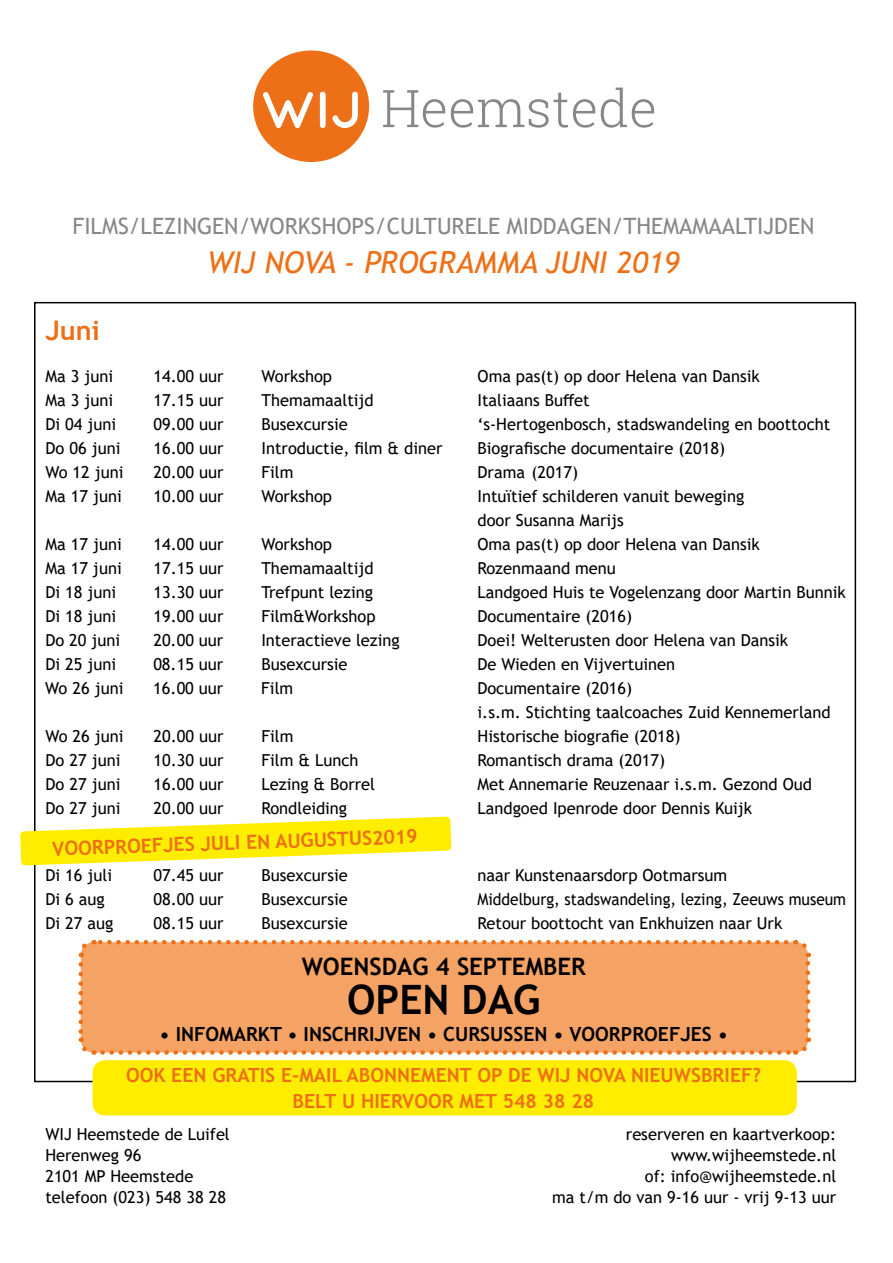
<style>
.page{position:relative;width:893px;height:1263px;background:#fff}
.page>*{position:absolute;margin:0;border:0;box-sizing:border-box;transform-origin:0 0}
.t1{font:300 51.9px "Roboto Slab";color:#878787}
.t2{font:700 40.5px "Trebuchet MS";color:#000}
.t3{font:italic 30px "Trebuchet MS";color:#ed7016}
.t4{font:700 27px "Trebuchet MS";color:#ed7016}
.t5{font:700 24px "Trebuchet MS";color:#000}
.t6{font:22.5px "Trebuchet MS";color:#878787}
.t7{font:700 19.5px/25.5px "Trebuchet MS";color:#ed7016;text-align:center}
.t8{font:700 19.5px "Trebuchet MS";color:#000}
.t9{font:16.5px/21px "Trebuchet MS";color:#000}
.t10{font:16.5px "Trebuchet MS";color:#000;scale:.94 1}
.s1{font-family:"Quicksand";font-weight:700;color:#fff}
</style>
<div class="page">
<div style="left:92px;top:1060px;width:705px;height:55px;background:#ffed00;border-radius:13px"></div>
<div style="left:253px;top:50px;width:116px;height:112px;background:#ed7019;border-radius:50%"></div>
<svg style="left:20px;top:816px;width:431px;height:49px"></svg>
<div style="left:81px;top:942px;width:727px;height:110px;background:#f5a365;border-radius:13px"></div>
<svg style="left:78px;top:964px;width:17px;height:91px"></svg>
<svg style="left:103px;top:1037px;width:709px;height:18px"></svg>
<svg style="left:794px;top:939px;width:17px;height:91px"></svg>
<svg style="left:78px;top:939px;width:708px;height:18px"></svg>
<h1 class="t1" style="left:259px;top:73px;width:399px"><span class="s1">WIJ</span> Heemstede</h1>
<h3 class="t6" style="left:73px;top:211px;width:743px">FILMS/LEZINGEN/WORKSHOPS/CULTURELE MIDDAGEN/THEMAMAALTIJDEN</h3>
<h3 class="t3" style="left:207px;top:244px;width:473px">WIJ NOVA - PROGRAMMA JUNI 2019</h3>
<h3 class="t4" style="left:46px;top:313px;width:56px">Juni</h3>
<p class="t9" style="left:46px;top:365px;width:69px">Ma 3 juni</p>
<p class="t9" style="left:154px;top:365px;width:72px">14.00 uur</p>
<p class="t9" style="left:262px;top:365px;width:72px">Workshop</p>
<p class="t9" style="left:478px;top:365px;width:284px">Oma pas(t) op door Helena van Dansik</p>
<p class="t9" style="left:45px;top:389px;width:69px">Ma 3 juni</p>
<p class="t9" style="left:153px;top:389px;width:72px">17.15 uur</p>
<p class="t9" style="left:261px;top:389px;width:114px">Themamaaltijd</p>
<p class="t9" style="left:477px;top:389px;width:114px">Italiaans Buffet</p>
<p class="t9" style="left:45px;top:413px;width:72px">Di 04 juni</p>
<p class="t9" style="left:153px;top:413px;width:72px">09.00 uur</p>
<p class="t9" style="left:261px;top:413px;width:88px">Busexcursie</p>
<p class="t9" style="left:477px;top:413px;width:354px">‘s-Hertogenbosch, stadswandeling en boottocht</p>
<p class="t9" style="left:45px;top:437px;width:76px">Do 06 juni</p>
<p class="t9" style="left:153px;top:437px;width:72px">16.00 uur</p>
<p class="t9" style="left:261px;top:437px;width:183px">Introductie, film &amp; diner</p>
<p class="t9" style="left:477px;top:437px;width:249px">Biografische documentaire (2018)</p>
<p class="t9" style="left:45px;top:461px;width:80px">Wo 12 juni</p>
<p class="t9" style="left:153px;top:461px;width:72px">20.00 uur</p>
<p class="t9" style="left:261px;top:461px;width:33px">Film</p>
<p class="t9" style="left:477px;top:461px;width:102px">Drama (2017)</p>
<p class="t9" style="left:45px;top:485px;width:78px">Ma 17 juni</p>
<p class="t9" style="left:153px;top:485px;width:72px">10.00 uur</p>
<p class="t9" style="left:261px;top:485px;width:72px">Workshop</p>
<p class="t9" style="left:477px;top:484px;width:268px;line-height:24px">Intuïtief schilderen vanuit beweging door Susanna Marijs</p>
<p class="t9" style="left:45px;top:533px;width:78px">Ma 17 juni</p>
<p class="t9" style="left:153px;top:533px;width:72px">14.00 uur</p>
<p class="t9" style="left:261px;top:533px;width:72px">Workshop</p>
<p class="t9" style="left:477px;top:533px;width:284px">Oma pas(t) op door Helena van Dansik</p>
<p class="t9" style="left:45px;top:557px;width:78px">Ma 17 juni</p>
<p class="t9" style="left:153px;top:557px;width:72px">17.15 uur</p>
<p class="t9" style="left:261px;top:557px;width:114px">Themamaaltijd</p>
<p class="t9" style="left:477px;top:557px;width:140px">Rozenmaand menu</p>
<p class="t9" style="left:45px;top:581px;width:72px">Di 18 juni</p>
<p class="t9" style="left:153px;top:581px;width:72px">13.30 uur</p>
<p class="t9" style="left:261px;top:581px;width:113px">Trefpunt lezing</p>
<p class="t9" style="left:477px;top:581px;width:370px">Landgoed Huis te Vogelenzang door Martin Bunnik</p>
<p class="t9" style="left:45px;top:605px;width:72px">Di 18 juni</p>
<p class="t9" style="left:153px;top:605px;width:72px">19.00 uur</p>
<p class="t9" style="left:261px;top:605px;width:116px">Film&amp;Workshop</p>
<p class="t9" style="left:477px;top:605px;width:156px">Documentaire (2016)</p>
<p class="t9" style="left:45px;top:629px;width:76px">Do 20 juni</p>
<p class="t9" style="left:153px;top:629px;width:72px">20.00 uur</p>
<p class="t9" style="left:261px;top:629px;width:140px">Interactieve lezing</p>
<p class="t9" style="left:477px;top:629px;width:312px">Doei! Welterusten door Helena van Dansik</p>
<p class="t9" style="left:45px;top:653px;width:72px">Di 25 juni</p>
<p class="t9" style="left:153px;top:653px;width:72px">08.15 uur</p>
<p class="t9" style="left:261px;top:653px;width:88px">Busexcursie</p>
<p class="t9" style="left:477px;top:653px;width:199px">De Wieden en Vijvertuinen</p>
<p class="t9" style="left:45px;top:677px;width:80px">Wo 26 juni</p>
<p class="t9" style="left:153px;top:677px;width:72px">16.00 uur</p>
<p class="t9" style="left:261px;top:677px;width:33px">Film</p>
<p class="t9" style="left:477px;top:676px;width:355px;line-height:23.9px">Documentaire (2016)<br>i.s.m. Stichting taalcoaches Zuid Kennemerland</p>
<p class="t9" style="left:46px;top:725px;width:80px">Wo 26 juni</p>
<p class="t9" style="left:154px;top:725px;width:72px">20.00 uur</p>
<p class="t9" style="left:262px;top:725px;width:33px">Film</p>
<p class="t9" style="left:478px;top:725px;width:204px">Historische biografie (2018)</p>
<p class="t9" style="left:45px;top:749px;width:76px">Do 27 juni</p>
<p class="t9" style="left:153px;top:749px;width:72px">10.30 uur</p>
<p class="t9" style="left:261px;top:749px;width:99px">Film &amp; Lunch</p>
<p class="t9" style="left:477px;top:749px;width:189px">Romantisch drama (2017)</p>
<p class="t9" style="left:45px;top:773px;width:76px">Do 27 juni</p>
<p class="t9" style="left:153px;top:773px;width:72px">16.00 uur</p>
<p class="t9" style="left:261px;top:773px;width:115px">Lezing &amp; Borrel</p>
<p class="t9" style="left:477px;top:773px;width:336px">Met Annemarie Reuzenaar i.s.m. Gezond Oud</p>
<p class="t9" style="left:45px;top:797px;width:76px">Do 27 juni</p>
<p class="t9" style="left:153px;top:797px;width:72px">20.00 uur</p>
<p class="t9" style="left:261px;top:797px;width:87px">Rondleiding</p>
<p class="t9" style="left:477px;top:797px;width:276px">Landgoed Ipenrode door Dennis Kuijk</p>
<p class="t7" style="left:52px;top:836px;width:367px;rotate:-2deg">VOORPROEFJES JULI EN AUGUSTUS2019</p>
<p class="t9" style="left:45px;top:865px;width:68px">Di 16 juli</p>
<p class="t9" style="left:153px;top:865px;width:72px">07.45 uur</p>
<p class="t9" style="left:261px;top:865px;width:88px">Busexcursie</p>
<p class="t9" style="left:477px;top:865px;width:251px">naar Kunstenaarsdorp Ootmarsum</p>
<p class="t9" style="left:45px;top:889px;width:61px">Di 6 aug</p>
<p class="t9" style="left:153px;top:889px;width:72px">08.00 uur</p>
<p class="t9" style="left:261px;top:889px;width:88px">Busexcursie</p>
<p class="t10" style="left:478px;top:889px;width:394px">Middelburg, stadswandeling, lezing, Zeeuws museum</p>
<p class="t9" style="left:46px;top:913px;width:69px">Di 27 aug</p>
<p class="t9" style="left:154px;top:913px;width:72px">08.15 uur</p>
<p class="t9" style="left:262px;top:913px;width:88px">Busexcursie</p>
<p class="t9" style="left:478px;top:913px;width:306px">Retour boottocht van Enkhuizen naar Urk</p>
<h3 class="t5" style="left:302px;top:951px;width:286px">WOENSDAG 4 SEPTEMBER</h3>
<h2 class="t2" style="left:347px;top:974px;width:195px">OPEN DAG</h2>
<p class="t8" style="left:160px;top:1022px;width:570px">• INFOMARKT • INSCHRIJVEN • CURSUSSEN • VOORPROEFJES •</p>
<p class="t7" style="left:126px;top:1062px;width:636px">OOK EEN GRATIS E-MAIL ABONNEMENT OP DE WIJ NOVA NIEUWSBRIEF?<br>BELT U HIERVOOR MET 548 38 28</p>
<p class="t9" style="left:45px;top:1123px;width:186px">WIJ Heemstede de Luifel<br>Herenweg 96<br>2101 MP Heemstede telefoon (023) 548 38 28</p>
<p class="t9" style="left:552px;top:1123px;width:285px;text-align:right">reserveren en kaartverkoop: www.wijheemstede.nl<br>of: info@wijheemstede.nl<br>ma t/m do van 9-16 uur - vrij 9-13 uur</p>
</div>
